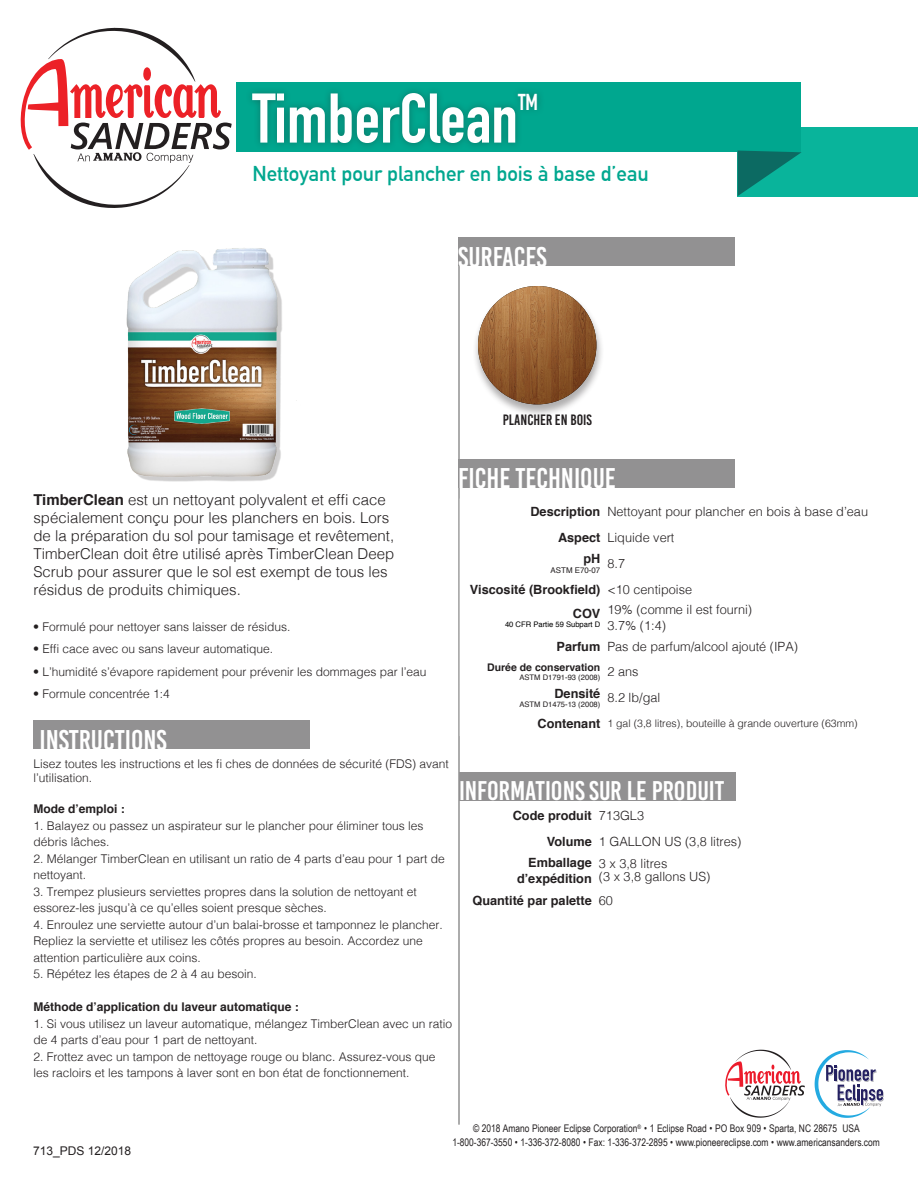
<style>
.page{position:relative;width:918px;height:1188px;background:#fff}
.page>*{position:absolute;margin:0;border:0;box-sizing:border-box;transform-origin:0 0}
.t1{font:700 69px "DIN Condensed";color:#fff}
.t2{font:28.5px "Bebas Kai";color:#fff}
.t3{font:27px "Bebas Kai";color:#fff}
.t4{font:700 22.5px "DIN Condensed";color:#fff}
.t5{font:700 21px "DIN Alternate";color:#00a78f}
.t6{font:300 15px "Helvetica";color:#231f20}
.t7{font:15px "Bebas Kai";color:#231f20}
.t8{font:300 12.75px "Helvetica";color:#231f20}
.t9{font:700 12.75px "Helvetica";color:#231f20}
.t10{font:300 12px "Helvetica";color:#231f20}
.t11{font:700 12px "Helvetica";color:#231f20}
.t12{font:12px "Arial";color:#231f20}
.t13{font:10.5px "Arial Narrow";color:#231f20}
.t14{font:300 10.5px "Helvetica";color:#231f20}
.t15{font:700 10.5px "Helvetica";color:#231f20}
.t16{font:7.95px "Helvetica";color:#231f20}
.t17{font:7.65px "Helvetica";color:#231f20}
.t18{font:7.65px "Helvetica";color:#000}
.s1{font-weight:700}
</style>
<div class="page">
<div style="left:738px;top:127px;width:180px;height:69px;background:#09b49b"></div>
<div style="left:237px;top:82px;width:564px;height:70px;background:#00a78f"></div>
<svg style="left:738px;top:151px;width:63px;height:45px"></svg>
<svg style="left:725px;top:1050px;width:80px;height:68px"></svg>
<div style="left:245px;top:85px;width:300px;height:66px;background:#231f20;opacity:.35"></div>
<hr style="left:458px;top:247px;width:2px;height:878px;background:#929192">
<svg style="left:20px;top:28px;width:212px;height:180px"></svg>
<div style="left:473px;top:286px;width:131px;height:131px;background:#231f20;opacity:.36"></div>
<img style="left:478px;top:286px;width:118px;height:118px;border-radius:59px">
<div style="left:458px;top:238px;width:277px;height:28px;background:#929192"></div>
<div style="left:458px;top:459px;width:277px;height:29px;background:#929192"></div>
<img style="left:126px;top:248px;width:171px;height:234px">
<div style="left:459px;top:772px;width:276px;height:28px;background:#929192"></div>
<div style="left:33px;top:720px;width:277px;height:29px;background:#929192"></div>
<svg style="left:815px;top:1050px;width:69px;height:68px"></svg>
<p class="t1" style="left:252px;top:78px;width:267px">TimberClean</p>
<p class="t4" style="left:518px;top:89px;width:21px">TM</p>
<p class="t5" style="left:252px;top:157px;width:398px">Nettoyant pour plancher en bois à base d’eau</p>
<p class="t2" style="left:458px;top:241px;width:90px">SURFACES</p>
<p class="t7" style="left:503px;top:411px;width:91px">PLANCHER EN BOIS</p>
<p class="t6" style="left:33px;top:487px;width:354px"><span class="s1">TimberClean</span> est un nettoyant polyvalent et effi cace</p>
<p class="t6" style="left:33px;top:505px;width:357px">spécialement conçu pour les planchers en bois. Lors</p>
<p class="t6" style="left:33px;top:523px;width:362px">de la préparation du sol pour tamisage et revêtement,</p>
<p class="t6" style="left:33px;top:541px;width:362px">TimberClean doit être utilisé après TimberClean Deep</p>
<p class="t6" style="left:33px;top:559px;width:356px">Scrub pour assurer que le sol est exempt de tous les</p>
<p class="t6" style="left:33px;top:577px;width:209px">résidus de produits chimiques.</p>
<p class="t10" style="left:33px;top:616px;width:259px">• Formulé pour nettoyer sans laisser de résidus.</p>
<p class="t10" style="left:33px;top:639px;width:242px">• Effi cace avec ou sans laveur automatique.</p>
<p class="t10" style="left:33px;top:661px;width:395px">• L’humidité s’évapore rapidement pour prévenir les dommages par l’eau</p>
<p class="t10" style="left:33px;top:684px;width:138px">• Formule concentrée 1:4</p>
<p class="t2" style="left:39px;top:725px;width:129px">INSTRUCTIONS</p>
<p class="t10" style="left:33px;top:754px;width:417px">Lisez toutes les instructions et les fi ches de données de sécurité (FDS) avant</p>
<p class="t10" style="left:33px;top:768px;width:60px">l’utilisation.</p>
<p class="t11" style="left:33px;top:800px;width:93px">Mode d’emploi :</p>
<p class="t10" style="left:33px;top:816px;width:392px">1. Balayez ou passez un aspirateur sur le plancher pour éliminer tous les</p>
<p class="t10" style="left:33px;top:832px;width:78px">débris lâches.</p>
<p class="t10" style="left:33px;top:849px;width:413px">2. Mélanger TimberClean en utilisant un ratio de 4 parts d’eau pour 1 part de</p>
<p class="t10" style="left:33px;top:865px;width:54px">nettoyant.</p>
<p class="t10" style="left:33px;top:882px;width:385px">3. Trempez plusieurs serviettes propres dans la solution de nettoyant et</p>
<p class="t10" style="left:33px;top:898px;width:295px">essorez-les jusqu’à ce qu’elles soient presque sèches.</p>
<p class="t10" style="left:33px;top:915px;width:411px">4. Enroulez une serviette autour d’un balai-brosse et tamponnez le plancher.</p>
<p class="t10" style="left:33px;top:931px;width:391px">Repliez la serviette et utilisez les côtés propres au besoin. Accordez une</p>
<p class="t10" style="left:33px;top:948px;width:169px">attention particulière aux coins.</p>
<p class="t10" style="left:33px;top:964px;width:225px">5. Répétez les étapes de 2 à 4 au besoin.</p>
<p class="t11" style="left:33px;top:998px;width:267px">Méthode d’application du laveur automatique :</p>
<p class="t10" style="left:33px;top:1014px;width:420px">1. Si vous utilisez un laveur automatique, mélangez TimberClean avec un ratio</p>
<p class="t10" style="left:33px;top:1030px;width:226px">de 4 parts d’eau pour 1 part de nettoyant.</p>
<p class="t10" style="left:33px;top:1047px;width:404px">2. Frottez avec un tampon de nettoyage rouge ou blanc. Assurez-vous que</p>
<p class="t10" style="left:33px;top:1063px;width:378px">les racloirs et les tampons à laver sont en bon état de fonctionnement.</p>
<p class="t2" style="left:458px;top:463px;width:159px">FICHE TECHNIQUE</p>
<p class="t9" style="left:530px;top:501px;width:71px">Description</p>
<p class="t8" style="left:607px;top:501px;width:262px">Nettoyant pour plancher en bois à base d’eau</p>
<p class="t9" style="left:558px;top:527px;width:44px">Aspect</p>
<p class="t8" style="left:607px;top:526px;width:69px">Liquide vert</p>
<p class="t9" style="left:583px;top:548px;width:18px">pH</p>
<p class="t16" style="left:551px;top:564px;width:51px">ASTM E70-07</p>
<p class="t8" style="left:607px;top:552px;width:19px">8.7</p>
<p class="t9" style="left:470px;top:579px;width:132px">Viscosité (Brookfield)</p>
<p class="t8" style="left:607px;top:578px;width:86px">&lt;10 centipoise</p>
<p class="t9" style="left:573px;top:603px;width:29px">COV</p>
<p class="t18" style="left:505px;top:618px;width:97px">40 CFR Partie 59 Subpart D</p>
<p class="t8" style="left:607px;top:599px;width:146px">19% (comme il est fourni)</p>
<p class="t8" style="left:607px;top:614px;width:60px">3.7% (1:4)</p>
<p class="t9" style="left:557px;top:636px;width:45px">Parfum</p>
<p class="t8" style="left:607px;top:635px;width:192px">Pas de parfum/alcool ajouté (IPA)</p>
<p class="t15" style="left:487px;top:659px;width:115px">Durée de conservation</p>
<p class="t17" style="left:519px;top:672px;width:82px">ASTM D1791-93 (2008)</p>
<p class="t8" style="left:607px;top:661px;width:33px">2 ans</p>
<p class="t9" style="left:554px;top:683px;width:47px">Densité</p>
<p class="t17" style="left:519px;top:698px;width:82px">ASTM D1475-13 (2008)</p>
<p class="t8" style="left:607px;top:687px;width:54px">8.2 lb/gal</p>
<p class="t9" style="left:538px;top:713px;width:64px">Contenant</p>
<p class="t14" style="left:607px;top:714px;width:252px">1 gal (3,8 litres), bouteille à grande ouverture (63mm)</p>
<p class="t3" style="left:459px;top:776px;width:267px">INFORMATIONS SUR LE PRODUIT</p>
<p class="t9" style="left:513px;top:806px;width:81px">Code produit</p>
<p class="t8" style="left:599px;top:805px;width:47px">713GL3</p>
<p class="t9" style="left:547px;top:831px;width:46px">Volume</p>
<p class="t8" style="left:599px;top:831px;width:144px">1 GALLON US (3,8 litres)</p>
<p class="t9" style="left:528px;top:853px;width:65px">Emballage</p>
<p class="t9" style="left:517px;top:868px;width:76px">d’expédition</p>
<p class="t8" style="left:599px;top:853px;width:70px">3 x 3,8 litres</p>
<p class="t8" style="left:599px;top:866px;width:113px">(3 x 3,8 gallons US)</p>
<p class="t9" style="left:473px;top:891px;width:121px">Quantité par palette</p>
<p class="t8" style="left:599px;top:890px;width:16px">60</p>
<p class="t12" style="left:33px;top:1143px;width:100px">713_PDS 12/2018</p>
<p class="t13" style="left:473px;top:1121px;width:388px">© 2018 Amano Pioneer Eclipse Corporation<sup>®</sup> • 1 Eclipse Road • PO Box 909 • Sparta, NC 28675 USA</p>
<p class="t13" style="left:452px;top:1134px;width:429px">1-800-367-3550 • 1-336-372-8080 • Fax: 1-336-372-2895 • www.pioneereclipse.com • www.americansanders.com</p>
</div>
